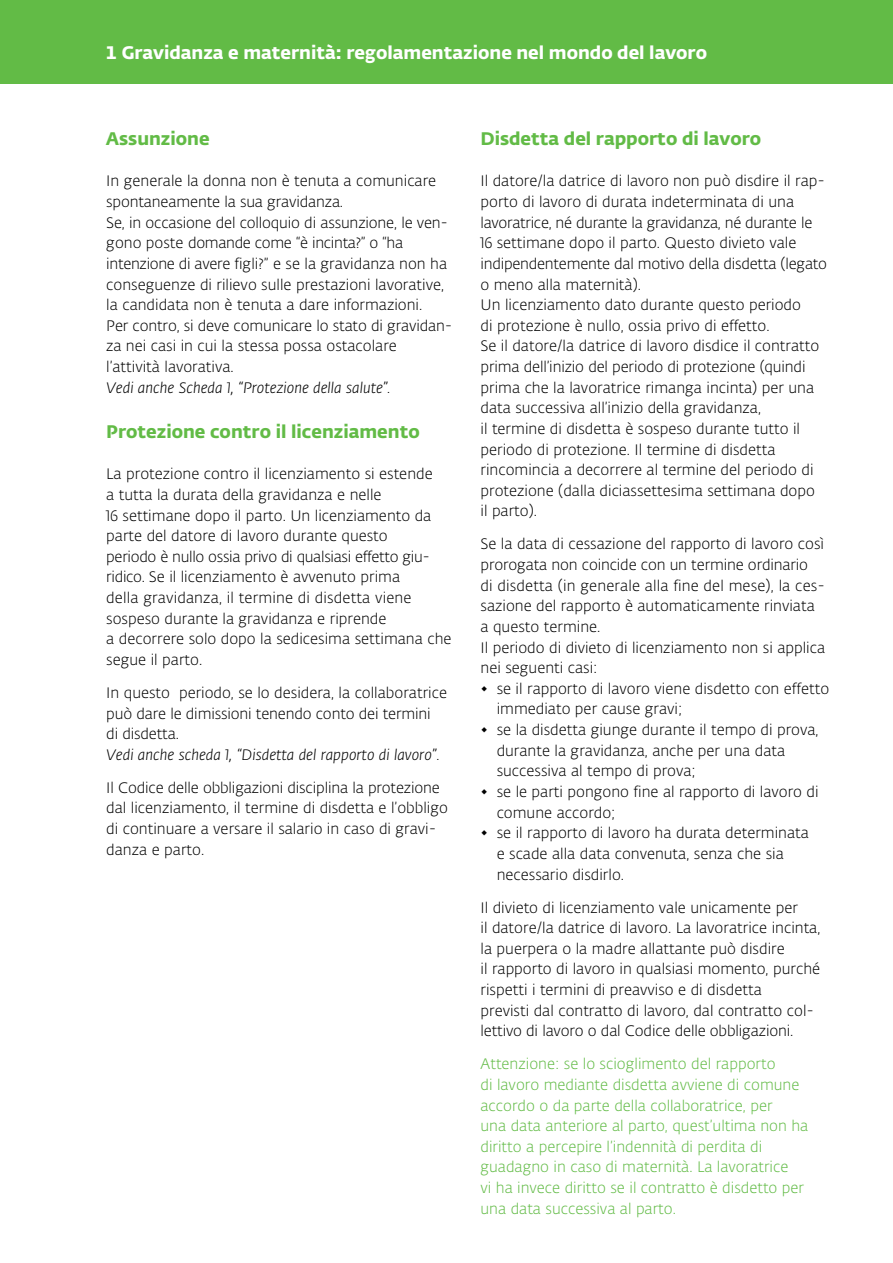
<style>
.page{position:relative;width:893px;height:1263px;background:#fff}
.page>*{position:absolute;margin:0;border:0;box-sizing:border-box;transform-origin:0 0}
.Titolo_neretto{font:700 18px "SUPSI Fedra Sans";color:#62bb46}
.Titolo_neretto-2{font:700 18px "SUPSI Fedra Sans";color:#fff}
.Titolo_neretto-3{font:300 15px/20.7px "SUPSI Fedra Sans";color:#000}
.Titolo_neretto-4{font:300 15px/20.7px "SUPSI Fedra Sans";color:#62bb46}
.Titolo_neretto-5{font:300 15px/20.7px "SUPSI Fedra Sans";letter-spacing:-.02em;color:#000}
.Titolo_neretto-6{font:italic 300 15px "SUPSI Fedra Sans";color:#000}
</style>
<div class="page">
<div style="left:0;top:0;width:893px;height:83px;background:#62bb46"></div>
<p class="Titolo_neretto-2" style="left:106px;top:38px;width:602px">1 Gravidanza e maternità: regolamentazione nel mondo del lavoro</p>
<p class="Titolo_neretto" style="left:106px;top:124px;width:105px">Assunzione</p>
<p class="Titolo_neretto-3" style="left:106px;top:171px;width:332px">In generale la donna non è tenuta a comunicare spontaneamente la sua gravidanza.</p>
<p class="Titolo_neretto-3" style="left:106px;top:212px;width:343px">Se, in occasione del colloquio di assunzione, le ven&shy;gono poste domande come “è incinta?” o “ha</p>
<p class="Titolo_neretto-3" style="left:106px;top:253px;width:342px">intenzione di avere figli?” e se la gravidanza non ha conseguenze di rilievo sulle prestazioni lavorative, la candidata non è tenuta a dare informazioni.</p>
<p class="Titolo_neretto-3" style="left:106px;top:315px;width:348px">Per contro, si deve comunicare lo stato di gravidan&shy;za nei casi in cui la stessa possa ostacolare</p>
<p class="Titolo_neretto-3" style="left:106px;top:356px;width:129px">l’attività lavorativa.</p>
<p class="Titolo_neretto-6" style="left:106px;top:377px;width:286px">Vedi anche Scheda 1, “Protezione della salute”.</p>
<p class="Titolo_neretto" style="left:106px;top:417px;width:315px">Protezione contro il licenziamento</p>
<p class="Titolo_neretto-3" style="left:106px;top:463px;width:328px">La protezione contro il licenziamento si estende</p>
<p class="Titolo_neretto-3" style="left:106px;top:484px;width:277px">a tutta la durata della gravidanza e nelle</p>
<p class="Titolo_neretto-3" style="left:106px;top:505px;width:327px">16 settimane dopo il parto. Un licenziamento da parte del datore di lavoro durante questo</p>
<p class="Titolo_neretto-5" style="left:106px;top:546px;width:325px">periodo è nullo ossia privo di qualsiasi effetto giu&shy;ridico. Se il licenziamento è avvenuto prima</p>
<p class="Titolo_neretto-3" style="left:106px;top:587px;width:307px">della gravidanza, il termine di disdetta viene</p>
<p class="Titolo_neretto-3" style="left:106px;top:608px;width:282px">sospeso durante la gravidanza e riprende</p>
<p class="Titolo_neretto-3" style="left:106px;top:628px;width:347px">a decorrere solo dopo la sedicesima settimana che segue il parto.</p>
<p class="Titolo_neretto-3" style="left:106px;top:682px;width:342px">In questo periodo, se lo desidera, la collaboratrice può dare le dimissioni tenendo conto dei termini</p>
<p class="Titolo_neretto-3" style="left:106px;top:723px;width:74px">di disdetta.</p>
<p class="Titolo_neretto-6" style="left:106px;top:744px;width:335px">Vedi anche scheda 1, “Disdetta del rapporto di lavoro”.</p>
<p class="Titolo_neretto-3" style="left:106px;top:777px;width:343px">Il Codice delle obbligazioni disciplina la protezione dal licenziamento, il termine di disdetta e l’obbligo di continuare a versare il salario in caso di gravi&shy;danza e parto.</p>
<p class="Titolo_neretto" style="left:480px;top:124px;width:282px">Disdetta del rapporto di lavoro</p>
<p class="Titolo_neretto-3" style="left:480px;top:171px;width:346px">Il datore/la datrice di lavoro non può disdire il rap&shy;porto di lavoro di durata indeterminata di una</p>
<p class="Titolo_neretto-5" style="left:480px;top:212px;width:334px">lavoratrice, né durante la gravidanza, né durante le<br>16 settimane dopo il parto. Questo divieto vale</p>
<p class="Titolo_neretto-3" style="left:480px;top:253px;width:348px">indipendentemente dal motivo della disdetta (legato</p>
<p class="Titolo_neretto-3" style="left:480px;top:274px;width:162px">o meno alla maternità).</p>
<p class="Titolo_neretto-3" style="left:480px;top:294px;width:322px">Un licenziamento dato durante questo periodo di protezione è nullo, ossia privo di effetto.</p>
<p class="Titolo_neretto-3" style="left:480px;top:336px;width:340px">Se il datore/la datrice di lavoro disdice il contratto prima dell’inizio del periodo di protezione (quindi prima che la lavoratrice rimanga incinta) per una data successiva all’inizio della gravidanza,</p>
<p class="Titolo_neretto-3" style="left:480px;top:418px;width:321px">il termine di disdetta è sospeso durante tutto il periodo di protezione. Il termine di disdetta</p>
<p class="Titolo_neretto-3" style="left:480px;top:459px;width:336px">rincomincia a decorrere al termine del periodo di protezione (dalla diciassettesima settimana dopo</p>
<p class="Titolo_neretto-3" style="left:480px;top:501px;width:58px">il parto).</p>
<p class="Titolo_neretto-3" style="left:480px;top:534px;width:345px">Se la data di cessazione del rapporto di lavoro così prorogata non coincide con un termine ordinario</p>
<p class="Titolo_neretto-3" style="left:480px;top:575px;width:346px">di disdetta (in generale alla fine del mese), la ces&shy;sazione del rapporto è automaticamente rinviata</p>
<p class="Titolo_neretto-3" style="left:480px;top:616px;width:121px">a questo termine.</p>
<p class="Titolo_neretto-3" style="left:480px;top:637px;width:346px">Il periodo di divieto di licenziamento non si applica nei seguenti casi:</p>
<p class="Titolo_neretto-3" style="left:497px;top:678px;width:334px;text-indent:-16px">◆ se il rapporto di lavoro viene disdetto con effetto immediato per cause gravi;</p>
<p class="Titolo_neretto-3" style="left:497px;top:719px;width:323px;text-indent:-16px">◆ se la disdetta giunge durante il tempo di prova, durante la gravidanza, anche per una data</p>
<p class="Titolo_neretto-3" style="left:497px;top:760px;width:201px">successiva al tempo di prova;</p>
<p class="Titolo_neretto-3" style="left:497px;top:781px;width:323px;text-indent:-16px">◆ se le parti pongono fine al rapporto di lavoro di comune accordo;</p>
<p class="Titolo_neretto-3" style="left:480px;top:822px;width:330px">◆ se il rapporto di lavoro ha durata determinata</p>
<p class="Titolo_neretto-3" style="left:497px;top:843px;width:289px">e scade alla data convenuta, senza che sia necessario disdirlo.</p>
<p class="Titolo_neretto-3" style="left:480px;top:897px;width:319px">Il divieto di licenziamento vale unicamente per</p>
<p class="Titolo_neretto-3" style="left:480px;top:917px;width:341px">il datore/la datrice di lavoro. La lavoratrice incinta,</p>
<p class="Titolo_neretto-3" style="left:480px;top:938px;width:306px">la puerpera o la madre allattante può disdire</p>
<p class="Titolo_neretto-3" style="left:480px;top:958px;width:341px">il rapporto di lavoro in qualsiasi momento, purché rispetti i termini di preavviso e di disdetta</p>
<p class="Titolo_neretto-3" style="left:480px;top:1000px;width:335px">previsti dal contratto di lavoro, dal contratto col&shy;lettivo di lavoro o dal Codice delle obbligazioni.</p>
<p class="Titolo_neretto-4" style="left:480px;top:1053px;width:296px">Attenzione: se lo scioglimento del rapporto</p>
<p class="Titolo_neretto-4" style="left:480px;top:1074px;width:320px">di lavoro mediante disdetta avviene di comune accordo o da parte della collaboratrice, per</p>
<p class="Titolo_neretto-4" style="left:480px;top:1115px;width:329px">una data anteriore al parto, quest’ultima non ha diritto a percepire l’indennità di perdita di</p>
<p class="Titolo_neretto-4" style="left:480px;top:1156px;width:309px">guadagno in caso di maternità. La lavoratrice</p>
<p class="Titolo_neretto-4" style="left:480px;top:1177px;width:325px">vi ha invece diritto se il contratto è disdetto per una data successiva al parto.</p>
</div>
